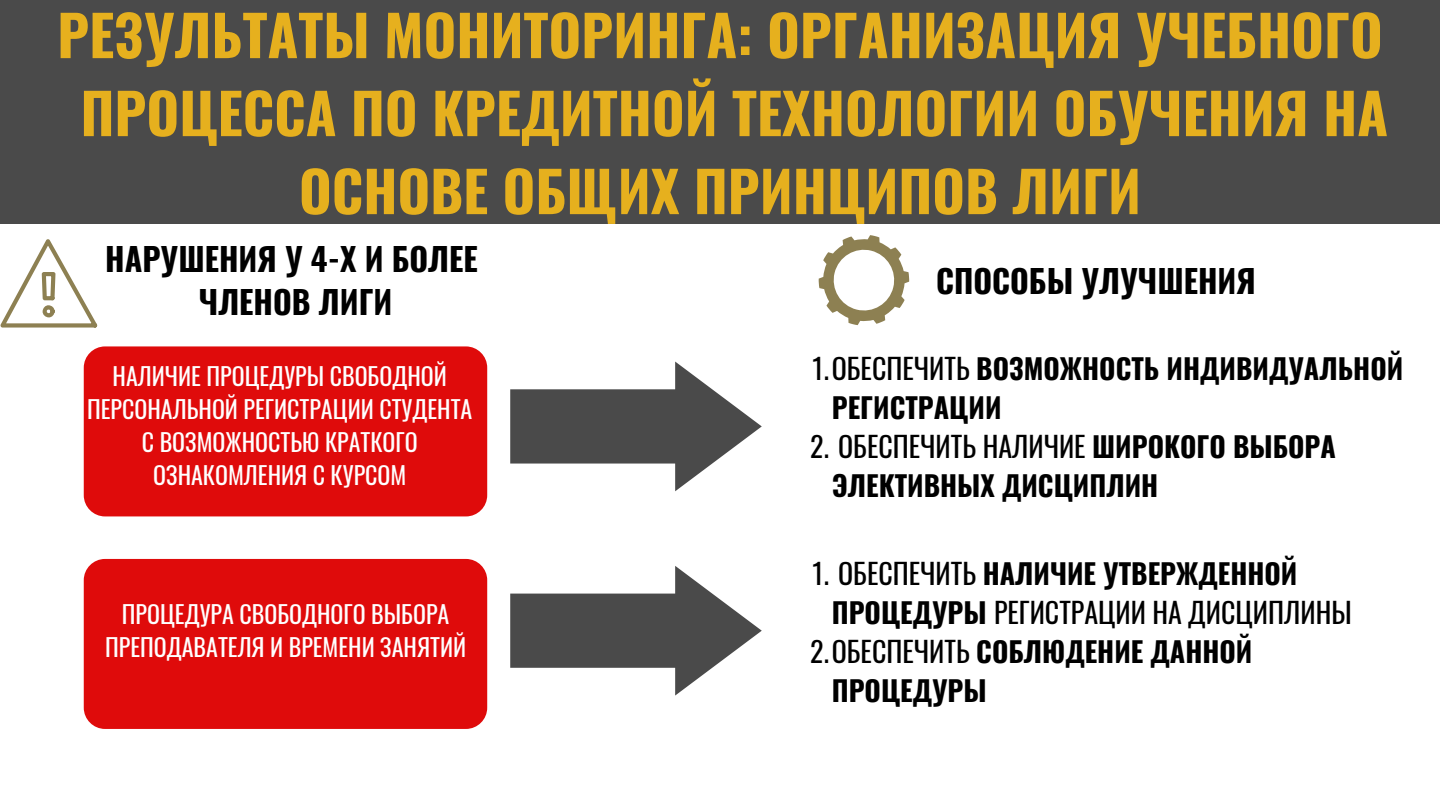
<style>
.page{position:relative;width:1440px;height:810px;background:#fff}
.page>*{position:absolute;margin:0;border:0;box-sizing:border-box;transform-origin:0 0}
.t1{font:700 56px/78px "Oswald";color:#e6b01e;text-align:center}
.t2{font:700 32px/43.7px "Oswald";color:#000;text-align:center}
.t3{font:700 28px/39px "Oswald";color:#000}
.t4{font:28px "Oswald";color:#000}
.t5{font:24px/33px "Oswald";color:#fff;text-align:center}
.s1{font-weight:400}
.s2{font-weight:700}
</style>
<div class="page">
<div style="left:0;top:0;width:1440px;height:223px;background:#4a4a4a"></div>
<svg style="left:0;top:239px;width:98px;height:89px"></svg>
<svg style="left:819px;top:235px;width:90px;height:90px"></svg>
<svg style="left:84px;top:346px;width:403px;height:383px;background:#e22727"></svg>
<svg style="left:510px;top:362px;width:252px;height:129px"></svg>
<svg style="left:510px;top:566px;width:252px;height:130px"></svg>
<h1 class="t1" style="left:57px;top:-6px;width:1332px">РЕЗУЛЬТАТЫ МОНИТОРИНГА: ОРГАНИЗАЦИЯ УЧЕБНОГО<br>ПРОЦЕССА ПО КРЕДИТНОЙ ТЕХНОЛОГИИ ОБУЧЕНИЯ НА<br>ОСНОВЕ ОБЩИХ ПРИНЦИПОВ ЛИГИ</h1>
<p class="t2" style="left:105px;top:236px;width:374px">НАРУШЕНИЯ У 4-Х И БОЛЕЕ<br>ЧЛЕНОВ ЛИГИ</p>
<p class="t5" style="left:87px;top:359px;width:387px">НАЛИЧИЕ ПРОЦЕДУРЫ СВОБОДНОЙ<br>ПЕРСОНАЛЬНОЙ РЕГИСТРАЦИИ СТУДЕНТА<br>С ВОЗМОЖНОСТЬЮ КРАТКОГО<br>ОЗНАКОМЛЕНИЯ С КУРСОМ</p>
<p class="t5" style="left:105px;top:597px;width:363px">ПРОЦЕДУРА СВОБОДНОГО ВЫБОРА<br>ПРЕПОДАВАТЕЛЯ И ВРЕМЕНИ ЗАНЯТИЙ</p>
<p class="t2" style="left:936px;top:258px;width:321px">СПОСОБЫ УЛУЧШЕНИЯ</p>
<p class="t3" style="left:832px;top:348px;width:573px;text-indent:-19px"><span class="s1">1.ОБЕСПЕЧИТЬ</span> ВОЗМОЖНОСТЬ ИНДИВИДУАЛЬНОЙ<br>РЕГИСТРАЦИИ</p>
<p class="t3" style="left:832px;top:426px;width:506px;text-indent:-21px"><span class="s1">2. ОБЕСПЕЧИТЬ НАЛИЧИЕ</span> ШИРОКОГО ВЫБОРА<br>ЭЛЕКТИВНЫХ ДИСЦИПЛИН</p>
<p class="t3" style="left:813px;top:552px;width:486px"><span class="s1">1. ОБЕСПЕЧИТЬ</span> НАЛИЧИЕ УТВЕРЖДЕННОЙ</p>
<p class="t4" style="left:832px;top:590px;width:522px"><span class="s2">ПРОЦЕДУРЫ</span> РЕГИСТРАЦИИ НА ДИСЦИПЛИНЫ</p>
<p class="t3" style="left:810px;top:631px;width:444px"><span class="s1">2.ОБЕСПЕЧИТЬ</span> СОБЛЮДЕНИЕ ДАННОЙ</p>
<p class="t3" style="left:832px;top:670px;width:157px">ПРОЦЕДУРЫ</p>
</div>
